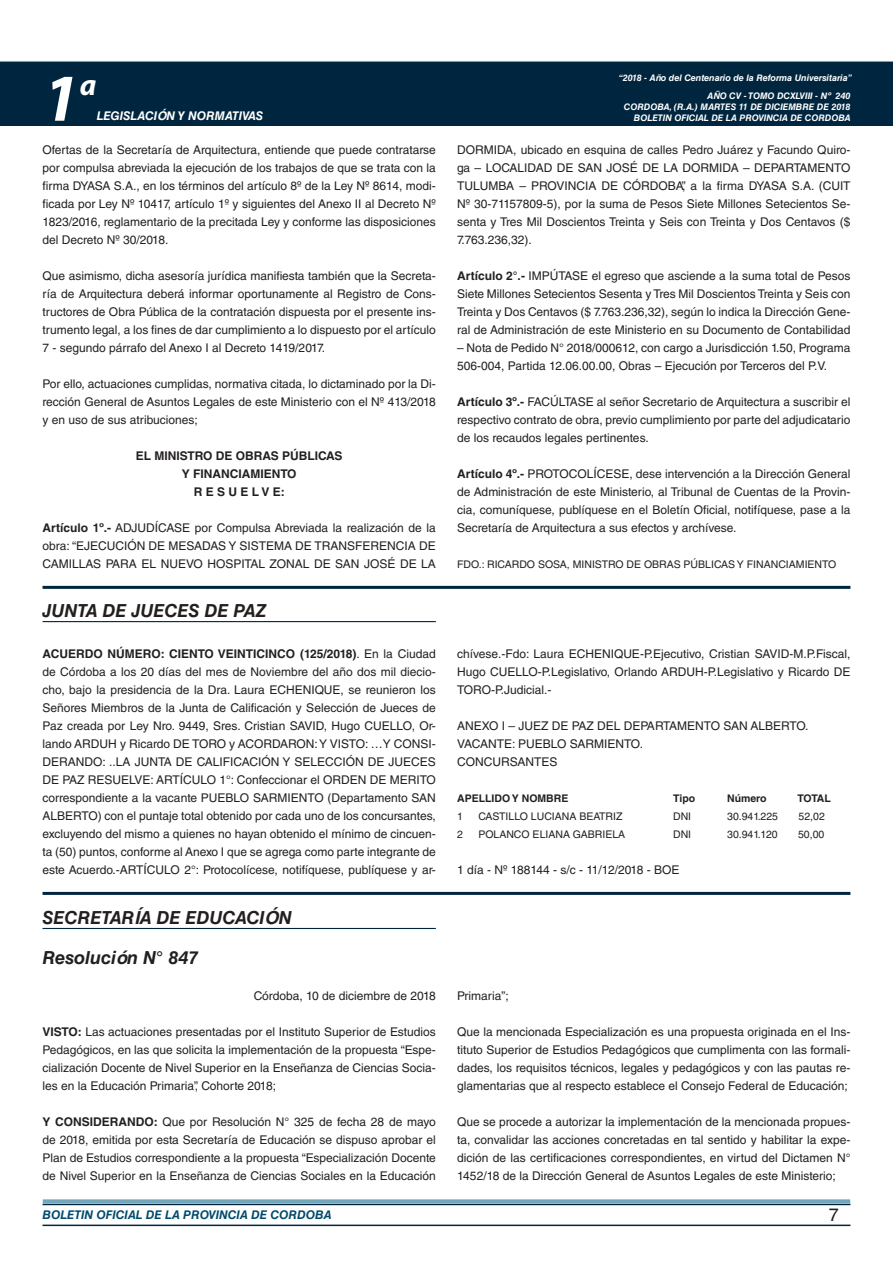
<style>
.page{position:relative;width:893px;height:1263px;background:#fff}
.page>*{position:absolute;margin:0;border:0;box-sizing:border-box;transform-origin:0 0}
.t1{font:italic 700 67.5px "Myriad Pro";color:#fff}
.t2{font:italic 700 30px "Myriad Pro";color:#fff}
.NOMBRE_DE_MINISTERIO{font:italic 700 18px "Helvetica LT Std";color:#231f20}
.DOC__N{font:italic 700 18px "Helvetica LT Std";color:#231f20}
.t3{font:18px "Helvetica LT Std";color:#231f20}
.TEXTO_BASE{font:12px/18px "Helvetica LT Std";color:#231f20;text-align:justify}
.RESUELVE{font:700 12px "Helvetica LT Std";color:#231f20}
.t4{font:italic 700 12px "Helvetica LT Std";color:#004b6c}
.FECHA{font:12px "Helvetica LT Std";color:#231f20}
.t5{font:italic 700 12px "Helvetica LT Std";color:#fff}
.TEXTO_BASE-2{font:10.5px "Helvetica LT Std";color:#231f20}
.FIRMA{font:10.5px "Helvetica LT Std";color:#231f20}
.TEXTO_BASE-3{font:700 10.5px "Helvetica LT Std";color:#231f20}
.t6{font:italic 700 9px/10.8px "Helvetica LT Std";color:#fff;text-align:right}
.s1{font-weight:700}
</style>
<div class="page">
<div style="left:0;top:61px;width:893px;height:6px;background:#73a5b8"></div>
<div style="left:0;top:62px;width:893px;height:64px;background:#00263f"></div>
<hr style="left:43px;top:1224px;width:807px;height:2px;background:#00263f">
<div style="left:42px;top:1198px;width:809px;height:8px;background:#fff;opacity:.75"></div>
<hr style="left:43px;top:621px;width:393px;height:1px;background:#00263f">
<hr style="left:43px;top:586px;width:807px;height:3px;background:#00263f">
<hr style="left:43px;top:892px;width:807px;height:3px;background:#00263f">
<hr style="left:43px;top:928px;width:393px;height:1px;background:#00263f">
<h1 class="t1" style="left:43px;top:54px;width:38px">1</h1>
<h2 class="t2" style="left:80px;top:66px;width:18px">a</h2>
<p class="t5" style="left:97px;top:109px;width:168px">LEGISLACIÓN Y NORMATIVAS</p>
<p class="TEXTO_BASE" style="left:43px;top:141px;width:395px">Ofertas de la Secretaría de Arquitectura, entiende que puede contratarse por compulsa abreviada la ejecución de los trabajos de que se trata con la firma DYASA S.A., en los términos del artículo 8º de la Ley Nº 8614, modi&shy;ficada por Ley Nº 10417, artículo 1º y siguientes del Anexo II al Decreto Nº 1823/2016, reglamentario de la precitada Ley y conforme las disposiciones del Decreto Nº 30/2018.</p>
<p class="TEXTO_BASE" style="left:43px;top:267px;width:395px">Que asimismo, dicha asesoría jurídica manifiesta también que la Secreta&shy;ría de Arquitectura deberá informar oportunamente al Registro de Cons&shy;tructores de Obra Pública de la contratación dispuesta por el presente ins&shy;trumento legal, a los fines de dar cumplimiento a lo dispuesto por el artículo 7 - segundo párrafo del Anexo I al Decreto 1419/2017.</p>
<p class="TEXTO_BASE" style="left:43px;top:375px;width:395px">Por ello, actuaciones cumplidas, normativa citada, lo dictaminado por la Di&shy;rección General de Asuntos Legales de este Ministerio con el Nº 413/2018 y en uso de sus atribuciones;</p>
<p class="RESUELVE" style="left:136px;top:448px;width:208px">EL MINISTRO DE OBRAS PÚBLICAS</p>
<p class="RESUELVE" style="left:182px;top:466px;width:116px">Y FINANCIAMIENTO</p>
<p class="RESUELVE" style="left:194px;top:484px;width:93px">R E S U E L V E:</p>
<p class="TEXTO_BASE" style="left:43px;top:519px;width:395px"><span class="s1">Artículo 1º.-</span> ADJUDÍCASE por Compulsa Abreviada la realización de la obra: “EJECUCIÓN DE MESADAS Y SISTEMA DE TRANSFERENCIA DE CAMILLAS PARA EL NUEVO HOSPITAL ZONAL DE SAN JOSÉ DE LA</p>
<p class="t6" style="left:619px;top:72px;width:235px">“2018 - Año del Centenario de la Reforma Universitaria”</p>
<p class="t6" style="left:624px;top:91px;width:228px">AÑO CV - TOMO DCXLVIII - Nº 240<br>CORDOBA, (R.A.) MARTES 11 DE DICIEMBRE DE 2018<br>BOLETIN OFICIAL DE LA PROVINCIA DE CORDOBA</p>
<p class="TEXTO_BASE" style="left:457px;top:141px;width:395px">DORMIDA, ubicado en esquina de calles Pedro Juárez y Facundo Quiro&shy;ga – LOCALIDAD DE SAN JOSÉ DE LA DORMIDA – DEPARTAMENTO TULUMBA – PROVINCIA DE CÓRDOBA”, a la firma DYASA S.A. (CUIT Nº 30-71157809-5), por la suma de Pesos Siete Millones Setecientos Se&shy;senta y Tres Mil Doscientos Treinta y Seis con Treinta y Dos Centavos ($ 7.763.236,32).</p>
<p class="TEXTO_BASE" style="left:457px;top:267px;width:395px"><span class="s1">Artículo 2°.-</span> IMPÚTASE el egreso que asciende a la suma total de Pesos Siete Millones Setecientos Sesenta y Tres Mil Doscientos Treinta y Seis con Treinta y Dos Centavos ($ 7.763.236,32), según lo indica la Dirección Gene&shy;ral de Administración de este Ministerio en su Documento de Contabilidad</p>
<p class="TEXTO_BASE" style="left:457px;top:339px;width:395px">– Nota de Pedido N° 2018/000612, con cargo a Jurisdicción 1.50, Programa<br>506-004, Partida 12.06.00.00, Obras – Ejecución por Terceros del P.V.</p>
<p class="TEXTO_BASE" style="left:457px;top:393px;width:395px"><span class="s1">Artículo 3º.-</span> FACÚLTASE al señor Secretario de Arquitectura a suscribir el respectivo contrato de obra, previo cumplimiento por parte del adjudicatario de los recaudos legales pertinentes.</p>
<p class="TEXTO_BASE" style="left:457px;top:465px;width:395px"><span class="s1">Artículo 4º.-</span> PROTOCOLÍCESE, dese intervención a la Dirección General de Administración de este Ministerio, al Tribunal de Cuentas de la Provin&shy;cia, comuníquese, publíquese en el Boletín Oficial, notifíquese, pase a la Secretaría de Arquitectura a sus efectos y archívese.</p>
<p class="FIRMA" style="left:457px;top:558px;width:381px">FDO.: RICARDO SOSA, MINISTRO DE OBRAS PÚBLICAS Y FINANCIAMIENTO</p>
<p class="NOMBRE_DE_MINISTERIO" style="left:43px;top:599px;width:225px">JUNTA DE JUECES DE PAZ</p>
<p class="TEXTO_BASE" style="left:43px;top:645px;width:395px"><span class="s1">ACUERDO NÚMERO: CIENTO VEINTICINCO (125/2018)</span>. En la Ciudad de Córdoba a los 20 días del mes de Noviembre del año dos mil diecio&shy;cho, bajo la presidencia de la Dra. Laura ECHENIQUE, se reunieron los Señores Miembros de la Junta de Calificación y Selección de Jueces de Paz creada por Ley Nro. 9449, Sres. Cristian SAVID, Hugo CUELLO, Or&shy;lando ARDUH y Ricardo DE TORO y ACORDARON: Y VISTO: …Y CONSI-DERANDO: ..LA JUNTA DE CALIFICACIÓN Y SELECCIÓN DE JUECES DE PAZ RESUELVE: ARTÍCULO 1°: Confeccionar el ORDEN DE MERITO correspondiente a la vacante PUEBLO SARMIENTO (Departamento SAN ALBERTO) con el puntaje total obtenido por cada uno de los concursantes, excluyendo del mismo a quienes no hayan obtenido el mínimo de cincuen&shy;ta (50) puntos, conforme al Anexo I que se agrega como parte integrante de este Acuerdo.-ARTÍCULO 2°: Protocolícese, notifíquese, publíquese y ar-</p>
<p class="TEXTO_BASE" style="left:457px;top:645px;width:395px">chívese.-Fdo: Laura ECHENIQUE-P.Ejecutivo, Cristian SAVID-M.P.Fiscal, Hugo CUELLO-P.Legislativo, Orlando ARDUH-P.Legislativo y Ricardo DE TORO-P.Judicial.-</p>
<p class="TEXTO_BASE" style="left:457px;top:717px;width:353px">ANEXO I – JUEZ DE PAZ DEL DEPARTAMENTO SAN ALBERTO.</p>
<p class="TEXTO_BASE" style="left:457px;top:735px;width:188px">VACANTE: PUEBLO SARMIENTO.</p>
<p class="TEXTO_BASE" style="left:457px;top:753px;width:102px">CONCURSANTES</p>
<p class="TEXTO_BASE-3" style="left:457px;top:792px;width:113px">APELLIDO Y NOMBRE</p>
<p class="TEXTO_BASE-3" style="left:673px;top:792px;width:24px">Tipo</p>
<p class="TEXTO_BASE-3" style="left:727px;top:792px;width:41px">Número</p>
<p class="TEXTO_BASE-3" style="left:798px;top:792px;width:35px">TOTAL</p>
<p class="TEXTO_BASE-2" style="left:457px;top:810px;width:7px">1</p>
<p class="TEXTO_BASE-2" style="left:478px;top:810px;width:146px">CASTILLO LUCIANA BEATRIZ</p>
<p class="TEXTO_BASE-2" style="left:673px;top:810px;width:20px">DNI</p>
<p class="TEXTO_BASE-2" style="left:727px;top:810px;width:52px">30.941.225</p>
<p class="TEXTO_BASE-2" style="left:798px;top:810px;width:28px">52,02</p>
<p class="TEXTO_BASE-2" style="left:457px;top:828px;width:7px">2</p>
<p class="TEXTO_BASE-2" style="left:478px;top:828px;width:148px">POLANCO ELIANA GABRIELA</p>
<p class="TEXTO_BASE-2" style="left:673px;top:828px;width:20px">DNI</p>
<p class="TEXTO_BASE-2" style="left:727px;top:828px;width:52px">30.941.120</p>
<p class="TEXTO_BASE-2" style="left:798px;top:828px;width:28px">50,00</p>
<p class="TEXTO_BASE" style="left:457px;top:861px;width:224px">1 día - Nº 188144 - s/c - 11/12/2018 - BOE</p>
<p class="NOMBRE_DE_MINISTERIO" style="left:43px;top:906px;width:251px">SECRETARÍA DE EDUCACIÓN</p>
<p class="DOC__N" style="left:43px;top:946px;width:157px">Resolución N° 847</p>
<p class="FECHA" style="left:254px;top:989px;width:184px">Córdoba, 10 de diciembre de 2018</p>
<p class="TEXTO_BASE" style="left:43px;top:1023px;width:395px"><span class="s1">VISTO:</span> Las actuaciones presentadas por el Instituto Superior de Estudios Pedagógicos, en las que solicita la implementación de la propuesta “Espe&shy;cialización Docente de Nivel Superior en la Enseñanza de Ciencias Socia&shy;les en la Educación Primaria”, Cohorte 2018;</p>
<p class="TEXTO_BASE" style="left:43px;top:1113px;width:395px"><span class="s1">Y CONSIDERANDO:</span> Que por Resolución N° 325 de fecha 28 de mayo de 2018, emitida por esta Secretaría de Educación se dispuso aprobar el Plan de Estudios correspondiente a la propuesta “Especialización Docente de Nivel Superior en la Enseñanza de Ciencias Sociales en la Educación</p>
<p class="TEXTO_BASE" style="left:457px;top:987px;width:53px">Primaria”;</p>
<p class="TEXTO_BASE" style="left:457px;top:1023px;width:395px">Que la mencionada Especialización es una propuesta originada en el Ins&shy;tituto Superior de Estudios Pedagógicos que cumplimenta con las formali&shy;dades, los requisitos técnicos, legales y pedagógicos y con las pautas re&shy;glamentarias que al respecto establece el Consejo Federal de Educación;</p>
<p class="TEXTO_BASE" style="left:457px;top:1113px;width:395px">Que se procede a autorizar la implementación de la mencionada propues&shy;ta, convalidar las acciones concretadas en tal sentido y habilitar la expe&shy;dición de las certificaciones correspondientes, en virtud del Dictamen N° 1452/18 de la Dirección General de Asuntos Legales de este Ministerio;</p>
<p class="t4" style="left:43px;top:1208px;width:290px">BOLETIN OFICIAL DE LA PROVINCIA DE CORDOBA</p>
<h3 class="t3" style="left:829px;top:1204px;width:12px">7</h3>
</div>
